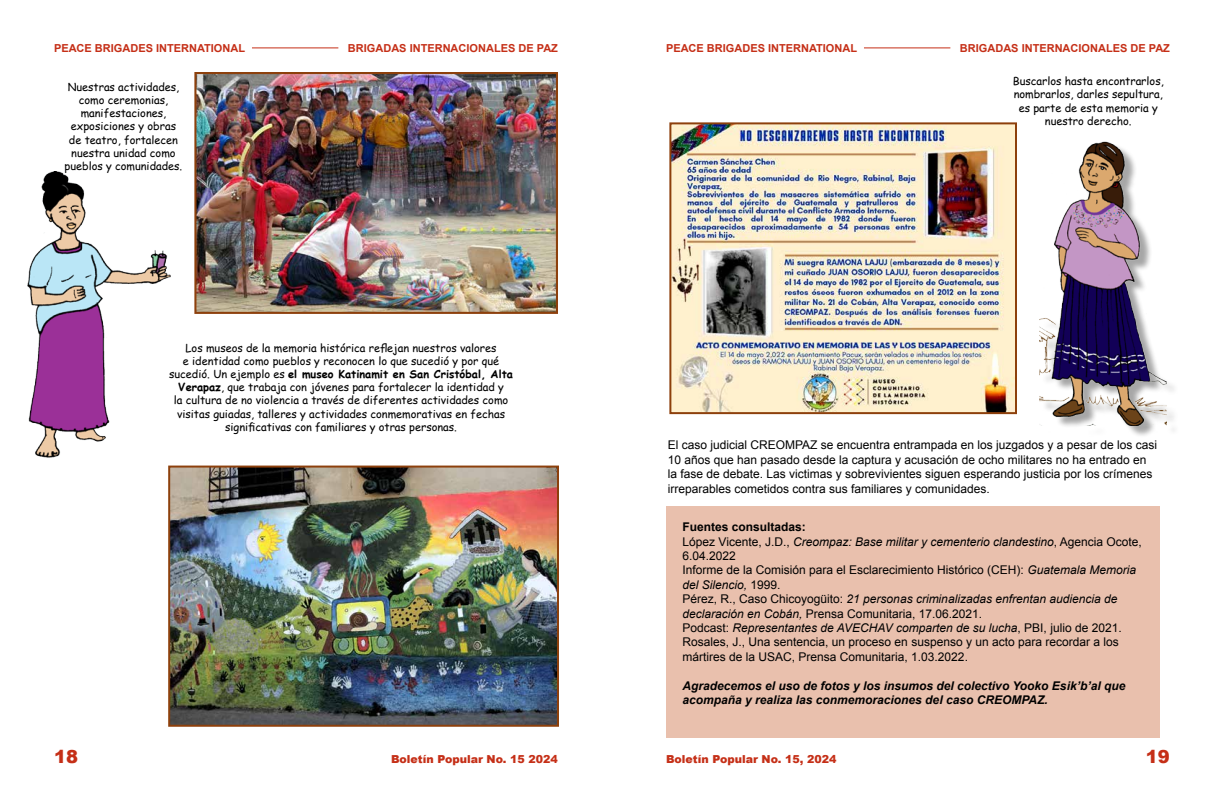
<style>
.page{position:relative;width:1224px;height:792px;background:#fff}
.page>*{position:absolute;margin:0;border:0;box-sizing:border-box;transform-origin:0 0}
.t1{font:900 18px "Arial";color:#c52f17}
.t2{font:12px/14.4px "Arial";color:#000}
.t3{font:italic 700 12px/14.4px "Arial";color:#000}
.t4{font:11px/13.2px "Comic Sans MS";color:#000;text-align:center}
.t5{font:700 11px "Arial";color:#c52f17}
.t6{font:900 11px "Arial";color:#c52f17}
.s1{font-weight:700}
.s2{font-style:italic}
</style>
<div class="page">
<hr style="left:864px;top:48px;width:86px;height:1px;background:#c52f17">
<hr style="left:252px;top:48px;width:86px;height:1px;background:#c52f17">
<div style="left:666px;top:507px;width:493px;height:231px;background:#e9c0ad"></div>
<img style="left:197px;top:75px;width:358px;height:236px">
<div style="left:194px;top:72px;width:364px;height:242px;border:2px solid #8d400c"></div>
<img style="left:171px;top:469px;width:385px;height:255px">
<div style="left:168px;top:466px;width:391px;height:261px;border:2px solid #8d400c"></div>
<img style="left:28px;top:171px;width:151px;height:306px">
<img style="left:672px;top:125px;width:342px;height:286px">
<div style="left:669px;top:122px;width:348px;height:292px;border:2px solid #8d400c"></div>
<img style="left:1040px;top:141px;width:127px;height:285px">
<p class="t5" style="left:54px;top:40px;width:193px">PEACE BRIGADES INTERNATIONAL</p>
<p class="t5" style="left:348px;top:40px;width:212px">BRIGADAS INTERNACIONALES DE PAZ</p>
<p class="t4" style="left:65px;top:80px;width:119px">Nuestras actividades, como ceremonias, manifestaciones, exposiciones y obras de teatro, fortalecen nuestra unidad como pueblos y comunidades.</p>
<p class="t4" style="left:169px;top:341px;width:345px">Los museos de la memoria histórica reflejan nuestros valores<br>e identidad como pueblos y reconocen lo que sucedió y por qué sucedió. Un ejemplo es <span class="s1">el museo Katinamit en San Cristóbal, Alta Verapaz</span>, que trabaja con jóvenes para fortalecer la identidad y<br>la cultura de no violencia a través de diferentes actividades como visitas guiadas, talleres y actividades conmemorativas en fechas significativas con familiares y otras personas.</p>
<p class="t5" style="left:666px;top:40px;width:193px">PEACE BRIGADES INTERNATIONAL</p>
<p class="t5" style="left:960px;top:40px;width:212px">BRIGADAS INTERNACIONALES DE PAZ</p>
<p class="t4" style="left:1013px;top:74px;width:153px">Buscarlos hasta encontrarlos, nombrarlos, darles sepultura, es parte de esta memoria y nuestro derecho.</p>
<p class="t2" style="left:668px;top:438px;width:491px">El caso judicial CREOMPAZ se encuentra entrampada en los juzgados y a pesar de los casi 10 años que han pasado desde la captura y acusación de ocho militares no ha entrado en la fase de debate. Las victimas y sobrevivientes siguen esperando justicia por los crímenes irreparables cometidos contra sus familiares y comunidades.</p>
<p class="t2" style="left:683px;top:520px;width:461px"><span class="s1">Fuentes consultadas:<br></span>López Vicente, J.D., <span class="s2">Creompaz: Base militar y cementerio clandestino</span>, Agencia Ocote, 6.04.2022<br>Informe de la Comisión para el Esclarecimiento Histórico (CEH): <span class="s2">Guatemala Memoria del Silencio,</span> 1999.<br>Pérez, R., Caso Chicoyogüito: <span class="s2">21 personas criminalizadas enfrentan audiencia de declaración en Cobán,</span> Prensa Comunitaria, 17.06.2021.<br>Podcast: <span class="s2">Representantes de AVECHAV comparten de su lucha</span>, PBI, julio de 2021.<br>Rosales, J., Una sentencia, un proceso en suspenso y un acto para recordar a los mártires de la USAC, Prensa Comunitaria, 1.03.2022.</p>
<p class="t3" style="left:683px;top:679px;width:444px">Agradecemos el uso de fotos y los insumos del colectivo Yooko Esik’b’al que acompaña y realiza las conmemoraciones del caso CREOMPAZ.</p>
<h1 class="t1" style="left:54px;top:743px;width:26px">18</h1>
<p class="t6" style="left:391px;top:751px;width:168px">Boletín Popular No. 15 2024</p>
<p class="t6" style="left:666px;top:751px;width:172px">Boletín Popular No. 15, 2024</p>
<h1 class="t1" style="left:1146px;top:743px;width:26px">19</h1>
</div>
